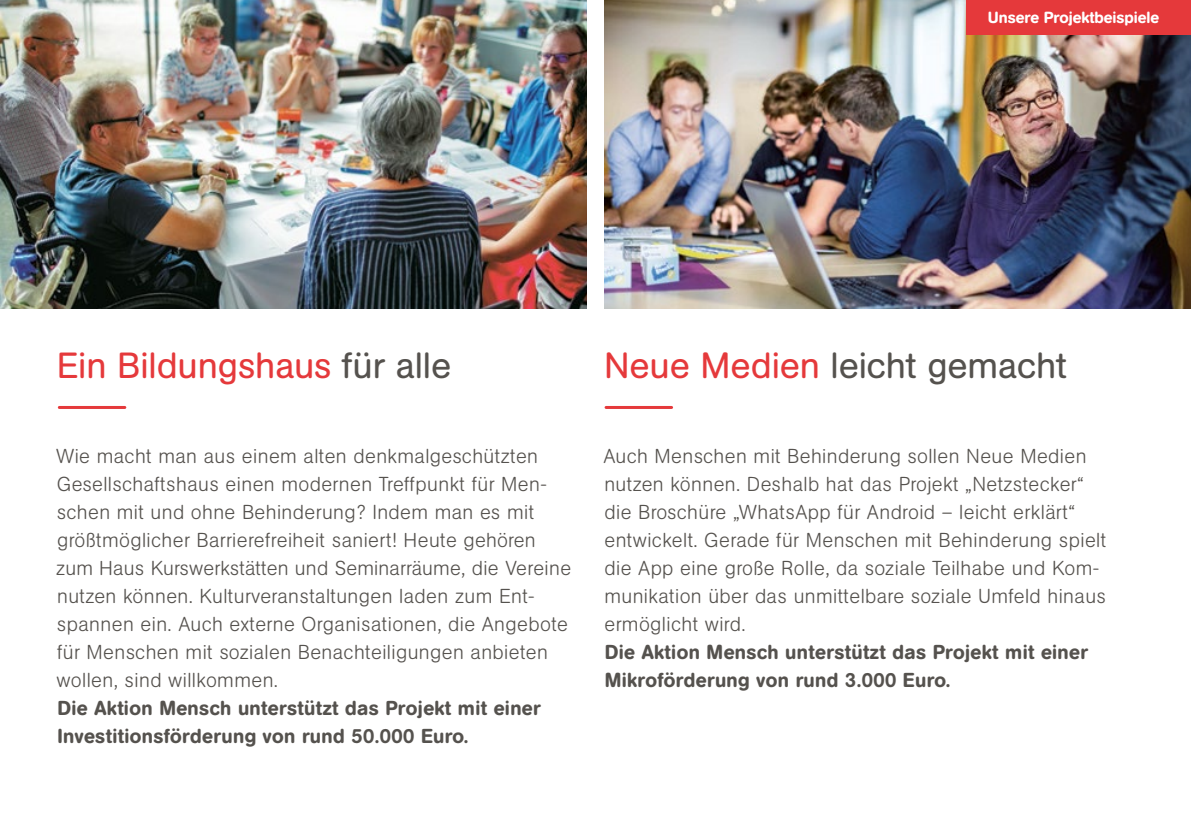
<style>
.page{position:relative;width:1191px;height:840px;background:#fff}
.page>*{position:absolute;margin:0;border:0;box-sizing:border-box;transform-origin:0 0}
.t1{font:36px "AG Book Rounded Pro";color:#55524e}
.t2{font:36px "AG Book Rounded Pro";letter-spacing:-.005em;color:#e5393b}
.t3{font:300 20px/28px "AG Book Rounded Pro";letter-spacing:.02em;color:#55524e}
.t4{font:500 20px/28px "AG Book Rounded Pro";letter-spacing:.02em;color:#55524e}
.t5{font:500 16px "AG Book Rounded Pro";color:#fff}
.s1{color:#55524e}
.s2{color:#e5393b}
</style>
<div class="page">
<img style="left:604px;top:0;width:587px;height:308px">
<img style="left:0;top:0;width:587px;height:308px">
<hr style="left:59px;top:406px;width:66px;height:3px;background:#e5393b">
<hr style="left:606px;top:406px;width:65px;height:3px;background:#e5393b">
<div style="left:966px;top:0;width:225px;height:34px;background:#e5393b"></div>
<p class="t5" style="left:987px;top:7px;width:173px">Unsere Projektbeispiele</p>
<h1 class="t2" style="left:57px;top:341px;width:396px">Ein Bildungshaus <span class="s1">für alle</span></h1>
<h1 class="t1" style="left:604px;top:341px;width:464px"><span class="s2">Neue Medien</span> leicht gemacht</h1>
<p class="t3" style="left:56px;top:441px;width:517px">Wie macht man aus einem alten denkmalgeschützten Gesellschaftshaus einen modernen Treffpunkt für Men&shy;schen mit und ohne Behinderung? Indem man es mit größtmöglicher Barrierefreiheit saniert! Heute gehören zum Haus Kurswerkstätten und Seminarräume, die Vereine nutzen können. Kulturveranstaltungen laden zum Ent&shy;spannen ein. Auch externe Organisationen, die Angebote für Menschen mit sozialen Benachteiligungen anbieten wollen, sind willkommen.</p>
<p class="t4" style="left:57px;top:693px;width:485px">Die Aktion Mensch unterstützt das Projekt mit einer<br>Investitionsförderung von rund 50.000 Euro.</p>
<p class="t3" style="left:603px;top:441px;width:504px">Auch Menschen mit Behinderung sollen Neue Medien nutzen können. Deshalb hat das Projekt „Netzstecker“ die Broschüre „WhatsApp für Android – leicht erklärt“ entwickelt. Gerade für Menschen mit Behinderung spielt die App eine große Rolle, da soziale Teilhabe und Kom&shy;munikation über das unmittelbare soziale Umfeld hinaus ermöglicht wird.</p>
<p class="t4" style="left:604px;top:637px;width:485px">Die Aktion Mensch unterstützt das Projekt mit einer<br>Mikroförderung von rund 3.000 Euro.</p>
</div>
